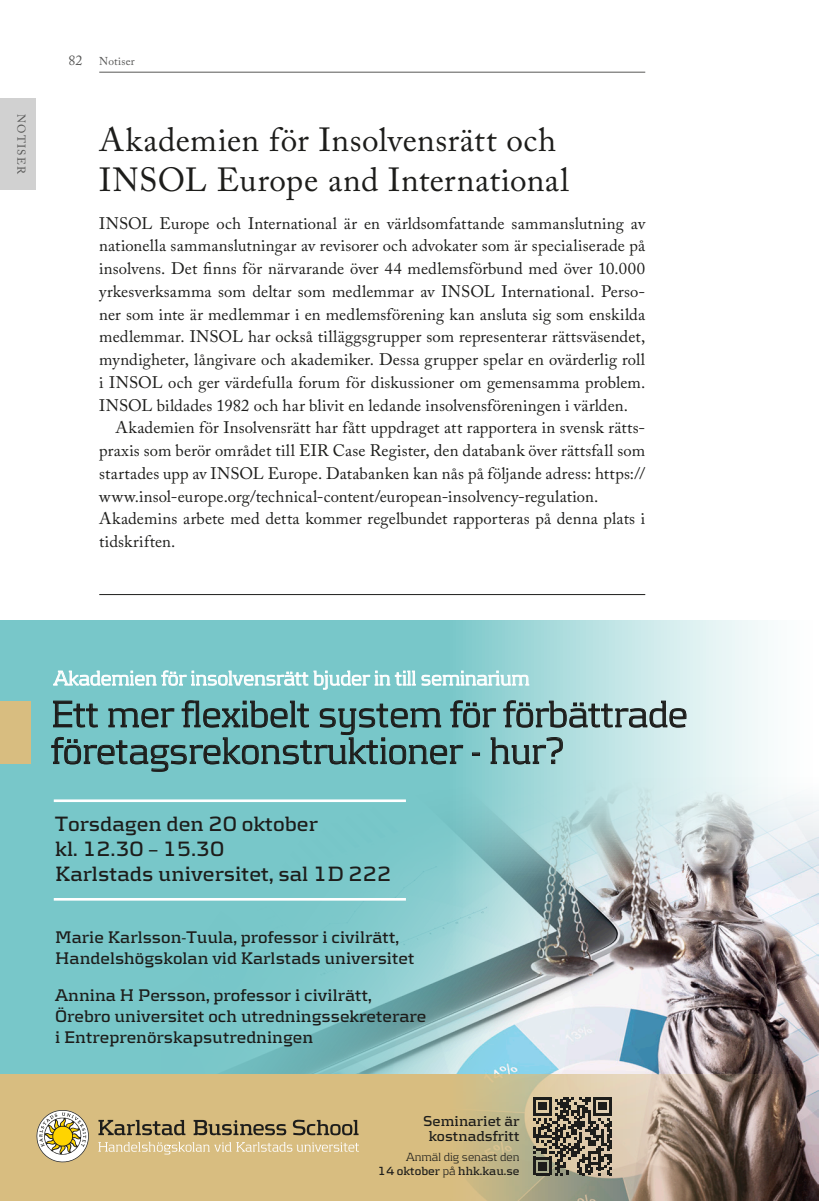
<style>
.page{position:relative;width:819px;height:1201px;background:#fff}
.page>*{position:absolute;margin:0;border:0;box-sizing:border-box;transform-origin:0 0}
.t1{font:300 38.68px/36.8px "Kontrapunkt";color:#1d1d1b}
.Huvudrubrik_-_Debatt{font:33.25px/39.9px "Adobe Caslon Pro";letter-spacing:.015em;color:#1d1d1b}
.t2{font:700 21.53px/24.8px "Kontrapunkt";color:#1d1d1b}
.t3{font:300 21.18px "Kontrapunkt";color:#fff}
.t4{font:700 17.5px/21px "Kontrapunkt";color:#1d1d1b}
.Brödtext_-_Utan_indr{font:16.62px/22.8px "Adobe Caslon Pro";letter-spacing:.005em;color:#1d1d1b;text-align:justify}
.Brödtext_-_Indrag{font:16.62px/22.8px "Adobe Caslon Pro";letter-spacing:.005em;color:#1d1d1b;text-align:justify}
.Avslutande_stycke{font:16.62px/22.8px "Adobe Caslon Pro";letter-spacing:.01em;color:#1d1d1b}
.t5{font:700 15.05px/15px "Kontrapunkt";color:#1d1d1b;text-align:center}
.t6{font:300 12.25px/14.2px "Kontrapunkt";color:#1d1d1b;text-align:right}
.t7{font:11.38px "Adobe Caslon Pro";letter-spacing:.02em;color:#575756}
.t8{font:11.38px "Adobe Caslon Pro";letter-spacing:.105em;color:#575756}
.s1{font-size:14px}
.s2{font-weight:700}
</style>
<div class="page">
<div style="left:0;top:98px;width:36px;height:91px;background:#d1d1d1"></div>
<hr style="left:99px;top:72px;width:546px;height:1px;background:#575756">
<svg style="left:0;top:620px;width:768px;height:454px;background:#8ccfd1"></svg>
<hr style="left:99px;top:594px;width:546px;height:1px;background:#1d1d1b">
<img style="left:161px;top:777px;width:658px;height:297px">
<svg style="left:0;top:1074px;width:819px;height:126px;background:#bda77b"></svg>
<svg style="left:533px;top:1097px;width:78px;height:78px;background:#726a59"></svg>
<div style="left:0;top:700px;width:31px;height:63px;background:#d8bd80"></div>
<svg style="left:51px;top:667px;width:635px;height:104px;background:#86c0c1"></svg>
<hr style="left:54px;top:799px;width:352px;height:3px;background:#fff">
<hr style="left:54px;top:898px;width:352px;height:2px;background:#fff">
<svg style="left:293px;top:1119px;width:65px;height:16px"></svg>
<svg style="left:193px;top:1119px;width:93px;height:16px"></svg>
<svg style="left:98px;top:1141px;width:261px;height:13px;background:#dfc998"></svg>
<svg style="left:98px;top:1119px;width:87px;height:16px"></svg>
<svg style="left:35px;top:1108px;width:55px;height:55px"></svg>
<p class="t7" style="left:68px;top:54px;width:68px"><span class="s1">82</span> Notiser</p>
<p class="t8" style="left:28px;top:114px;width:61px;rotate:90deg">NOTISER</p>
<p class="Huvudrubrik_-_Debatt" style="left:99px;top:120px;width:471px">Akademien för Insolvensrätt och<br>INSOL Europe and International</p>
<p class="Brödtext_-_Utan_indr" style="left:99px;top:211px;width:547px">INSOL Europe och International är en världsomfattande sammanslutning av nationella sammanslutningar av revisorer och advokater som är specialiserade på insolvens. Det finns för närvarande över 44 medlemsförbund med över 10.000 yrkesverksamma som deltar som medlemmar av INSOL International. Perso&shy;ner som inte är medlemmar i en medlemsförening kan ansluta sig som enskilda medlemmar. INSOL har också tilläggsgrupper som representerar rättsväsendet, myndigheter, långivare och akademiker. Dessa grupper spelar en ovärderlig roll i INSOL och ger värdefulla forum för diskussioner om gemensamma problem.<br>INSOL bildades 1982 och har blivit en ledande insolvensföreningen i världen.</p>
<p class="Brödtext_-_Indrag" style="left:99px;top:416px;width:547px;text-indent:16px">Akademien för Insolvensrätt har fått uppdraget att rapportera in svensk rätts&shy;praxis som berör området till EIR Case Register, den databank över rättsfall som startades upp av INSOL Europe. Databanken kan nås på följande adress: https:// www.insol-europe.org/technical-content/european-insolvency-regulation.</p>
<p class="Avslutande_stycke" style="left:99px;top:507px;width:547px">Akademins arbete med detta kommer regelbundet rapporteras på denna plats i tidskriften.</p>
<p class="t3" style="left:54px;top:665px;width:477px">Akademien för insolvensrätt bjuder in till seminarium</p>
<p class="t1" style="left:51px;top:694px;width:638px">Ett mer flexibelt system för förbättrade företagsrekonstruktioner - hur?</p>
<p class="t2" style="left:55px;top:811px;width:337px">Torsdagen den 20 oktober<br>kl. 12.30 – 15.30<br>Karlstads universitet, sal 1D 222</p>
<p class="t4" style="left:55px;top:926px;width:361px">Marie Karlsson-Tuula, professor i civilrätt,<br>Handelshögskolan vid Karlstads universitet</p>
<p class="t4" style="left:55px;top:984px;width:373px">Annina H Persson, professor i civilrätt,<br>Örebro universitet och utredningssekreterare i Entreprenörskapsutredningen</p>
<p class="t5" style="left:423px;top:1112px;width:98px">Seminariet är kostnadsfritt</p>
<p class="t6" style="left:378px;top:1149px;width:143px">Anmäl dig senast den<br><span class="s2">14 oktober</span> på <span class="s2">hhk.kau.se</span></p>
</div>
